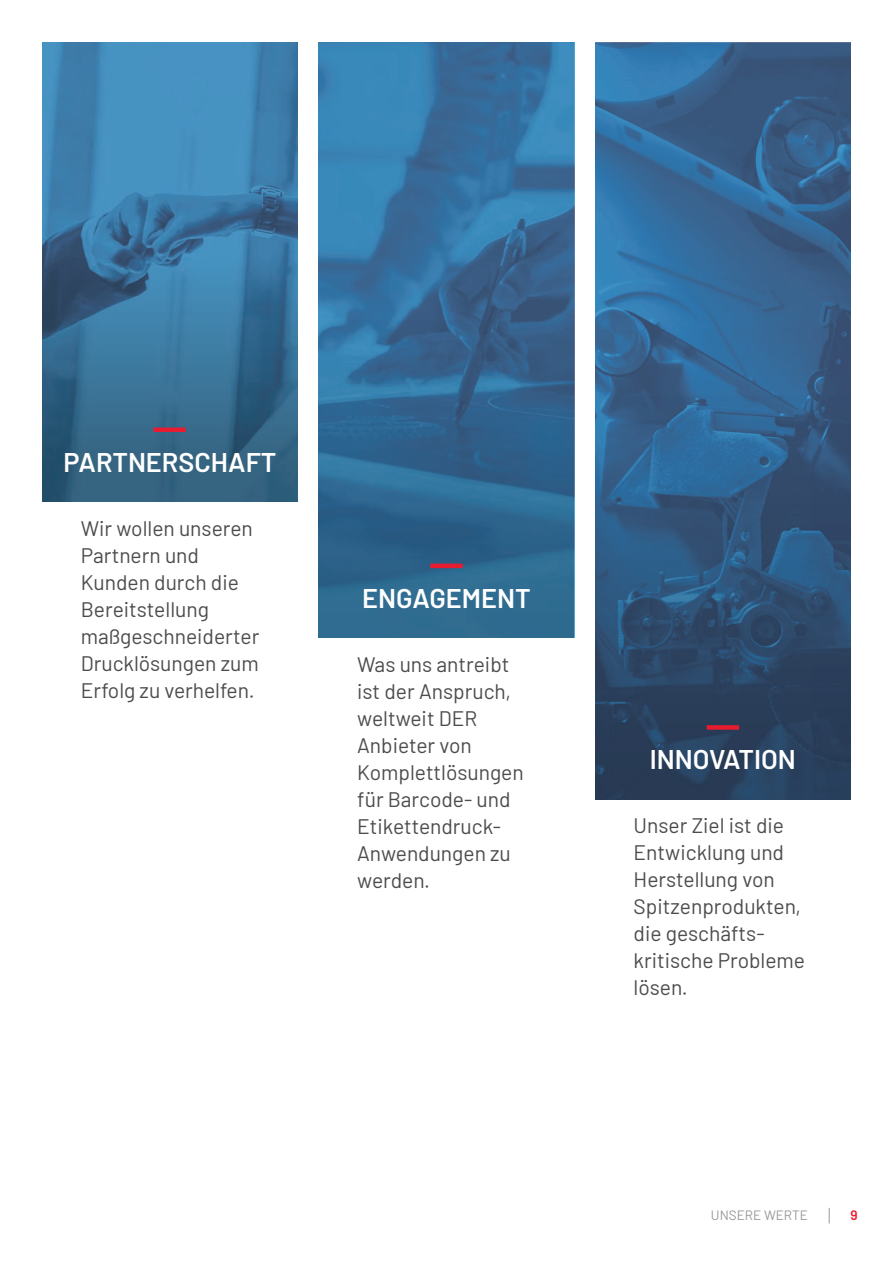
<style>
.page{position:relative;width:893px;height:1263px;background:#fff}
.page>*{position:absolute;margin:0;border:0;box-sizing:border-box;transform-origin:0 0}
.t1{font:600 27px "Barlow";color:#fff}
.t2{font:21px/27px "Barlow";color:#4b4c4d}
.t3{font:600 13.65px "Barlow";color:#ee1a2e}
.t4{font:13.5px "Barlow";color:#98999a}
</style>
<div class="page">
<svg style="left:319px;top:43px;width:255px;height:595px;background:#336d99"></svg>
<svg style="left:595px;top:43px;width:255px;height:756px;background:#315a83"></svg>
<svg style="left:43px;top:43px;width:255px;height:459px;background:#3a769e"></svg>
<div style="left:153px;top:427px;width:33px;height:5px;background:#ee1a2e"></div>
<svg style="left:430px;top:564px;width:33px;height:4px"></svg>
<div style="left:707px;top:725px;width:32px;height:5px;background:#e71b2f"></div>
<svg style="left:829px;top:1208px;width:1px;height:15px"></svg>
<p class="t1" style="left:64px;top:442px;width:214px">PARTNERSCHAFT</p>
<p class="t2" style="left:81px;top:513px;width:180px">Wir wollen unseren<br>Partnern und<br>Kunden durch die<br>Bereitstellung maßgeschneiderter<br>Drucklösungen zum<br>Erfolg zu verhelfen.</p>
<p class="t1" style="left:362px;top:578px;width:170px">ENGAGEMENT</p>
<p class="t2" style="left:357px;top:649px;width:168px">Was uns antreibt ist der Anspruch, weltweit DER<br>Anbieter von<br>Komplettlösungen für Barcode- und<br>Etikettendruck-<br>Anwendungen zu werden.</p>
<p class="t1" style="left:650px;top:740px;width:148px">INNOVATION</p>
<p class="t2" style="left:634px;top:811px;width:173px">Unser Ziel ist die<br>Entwicklung und<br>Herstellung von<br>Spitzenprodukten, die geschäfts&shy;kritische Probleme lösen.</p>
<p class="t4" style="left:711px;top:1206px;width:98px">UNSERE WERTE</p>
<p class="t3" style="left:850px;top:1205px;width:9px">9</p>
</div>
